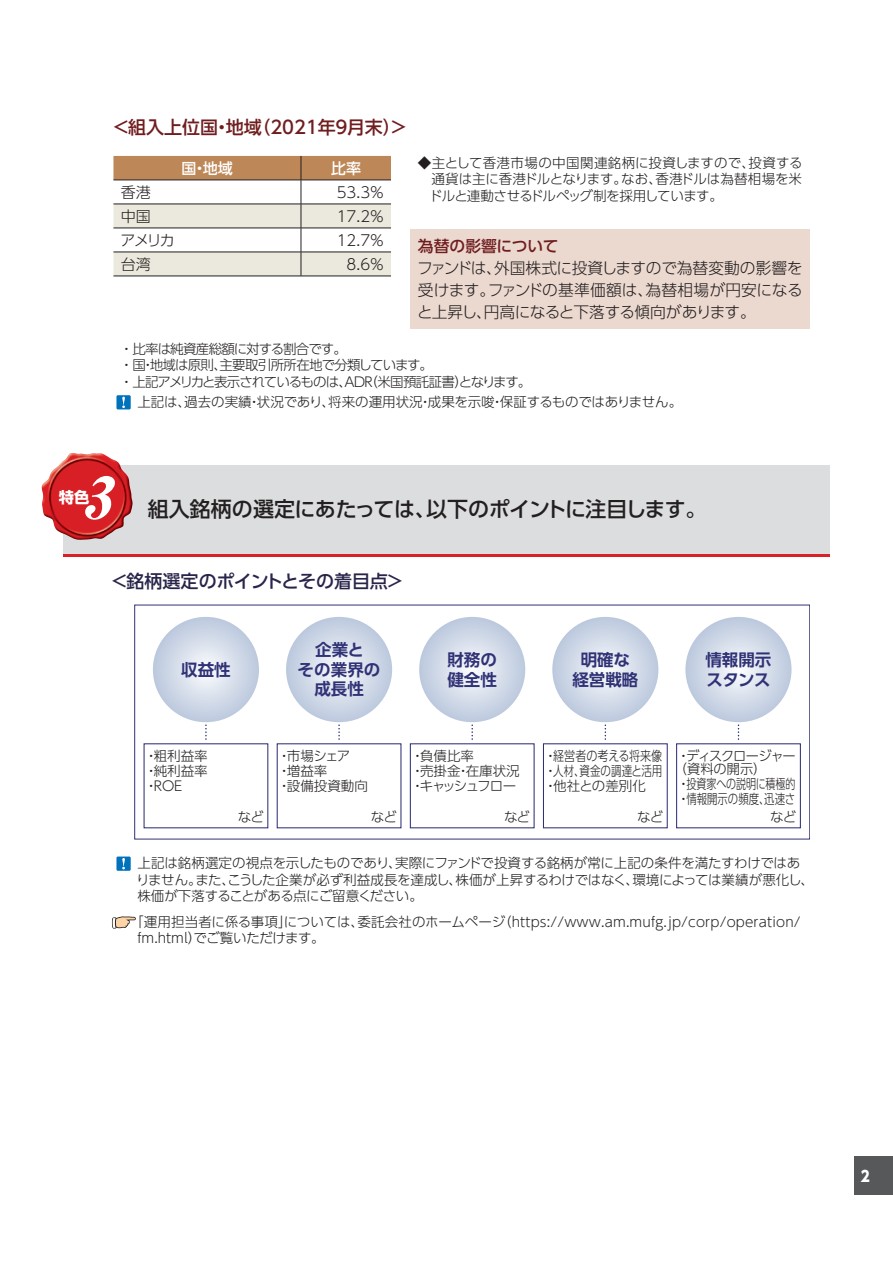
<style>
.page{position:relative;width:893px;height:1263px;background:#fff}
.page>*{position:absolute;margin:0;border:0;box-sizing:border-box;transform-origin:0 0}
.t1{font:italic 58.5px "Midashi Min Pr 5 MA31";color:#fff;scale:1.04 1}
.t2{font:500 21px "UD Shin Go Pro";letter-spacing:-.025em;color:#231f20}
.t3{font:500 18px "UD Shin Go Pro";color:#701d1f}
.t4{font:500 18px "UD Shin Go Pro";letter-spacing:-.005em;color:#28254a}
.t5{font:700 16.5px/19.5px "UD Shin Go Pro De";color:#303276;text-align:center}
.t6{font:300 15.75px/21.8px "UD Shin Go Pro";letter-spacing:-.03em;color:#231f20;text-align:justify}
.t7{font:500 15.75px "UD Shin Go Pro";letter-spacing:-.005em;color:#701d1f}
.t8{font:700 15.3px "UD Shin Go Pro";color:#fff}
.t9{font:300 15px "UD Shin Go Pro";color:#231f20}
.t10{font:500 15px "UD Shin Go Pro";color:#fff}
.t11{font:800 15px "UD Shin Go Pro";color:#fff;scale:.9 1}
.t12{font:300 13.5px/16.5px "UD Shin Go Pro";letter-spacing:-.02em;color:#231f20;text-align:justify}
.t13{font:300 13.5px/16.5px "UD Shin Go Pro";letter-spacing:.01em;color:#231f20}
.t14{font:300 13.5px/16.5px "UD Shin Go Pro";letter-spacing:-.07em;color:#231f20}
.t15{font:300 13.5px/15px "UD Shin Go Pro";color:#231f20}
.t16{font:300 13.5px/13.5px "UD Shin Go Pro";letter-spacing:-.065em;color:#231f20}
</style>
<div class="page">
<div style="left:855px;top:1157px;width:38px;height:38px;background:#57585a"></div>
<svg style="left:113px;top:156px;width:278px;height:120px"></svg>
<hr style="left:113px;top:180px;width:188px;height:1px;background:#231f20">
<hr style="left:301px;top:180px;width:90px;height:1px;background:#231f20">
<hr style="left:113px;top:204px;width:188px;height:1px;background:#231f20">
<hr style="left:301px;top:204px;width:90px;height:1px;background:#231f20">
<hr style="left:113px;top:228px;width:188px;height:1px;background:#231f20">
<hr style="left:301px;top:228px;width:90px;height:1px;background:#231f20">
<hr style="left:113px;top:252px;width:188px;height:1px;background:#231f20">
<hr style="left:301px;top:252px;width:90px;height:1px;background:#231f20">
<hr style="left:113px;top:276px;width:188px;height:1px;background:#231f20">
<hr style="left:301px;top:276px;width:90px;height:1px;background:#231f20">
<div style="left:410px;top:229px;width:399px;height:99px;background:#ebd8cf"></div>
<div style="left:116px;top:395px;width:15px;height:14px;background:#0072bc"></div>
<svg style="left:122px;top:397px;width:3px;height:11px"></svg>
<div style="left:63px;top:465px;width:766px;height:92px;background:#dcdddf"></div>
<hr style="left:63px;top:554px;width:766px;height:3px;background:#da2128">
<img style="left:41px;top:453px;width:92px;height:87px">
<div style="left:144px;top:743px;width:124px;height:85px;border:1px solid #303276"></div>
<svg style="left:205px;top:725px;width:2px;height:15px"></svg>
<svg style="left:153px;top:617px;width:106px;height:105px"></svg>
<div style="left:277px;top:743px;width:124px;height:85px;border:1px solid #303276"></div>
<svg style="left:338px;top:725px;width:2px;height:15px"></svg>
<svg style="left:286px;top:617px;width:106px;height:105px"></svg>
<div style="left:410px;top:743px;width:125px;height:85px;border:1px solid #303276"></div>
<svg style="left:471px;top:725px;width:2px;height:15px"></svg>
<svg style="left:419px;top:617px;width:106px;height:105px"></svg>
<div style="left:543px;top:743px;width:125px;height:85px;border:1px solid #303276"></div>
<svg style="left:552px;top:617px;width:106px;height:105px"></svg>
<div style="left:676px;top:743px;width:125px;height:85px;border:1px solid #303276"></div>
<svg style="left:685px;top:617px;width:106px;height:105px"></svg>
<div style="left:116px;top:856px;width:15px;height:15px;background:#0072bc"></div>
<svg style="left:122px;top:858px;width:3px;height:11px"></svg>
<svg style="left:112px;top:916px;width:24px;height:13px"></svg>
<h3 class="t3" style="left:112px;top:113px;width:298px">＜組入上位国・地域（2021年９月末）＞</h3>
<p class="t10" style="left:181px;top:156px;width:53px">国・地域</p>
<p class="t10" style="left:331px;top:156px;width:31px">比率</p>
<p class="t9" style="left:121px;top:180px;width:31px">香港</p>
<p class="t9" style="left:337px;top:180px;width:49px">53.3％</p>
<p class="t9" style="left:121px;top:204px;width:31px">中国</p>
<p class="t9" style="left:337px;top:204px;width:49px">17.2％</p>
<p class="t9" style="left:121px;top:228px;width:56px">アメリカ</p>
<p class="t9" style="left:337px;top:228px;width:49px">12.7％</p>
<p class="t9" style="left:121px;top:252px;width:31px">台湾</p>
<p class="t9" style="left:347px;top:252px;width:39px">8.6％</p>
<p class="t12" style="left:429px;top:154px;width:375px;text-indent:-11px">◆主として香港市場の中国関連銘柄に投資しますので、投資する通貨は主に香港ドルとなります。なお、香港ドルは為替相場を米ドルと連動させるドルペッグ制を採用しています。</p>
<p class="t7" style="left:418px;top:234px;width:142px">為替の影響について</p>
<p class="t6" style="left:417px;top:257px;width:387px">ファンドは、外国株式に投資しますので為替変動の影響を受けます。ファンドの基準価額は、為替相場が円安になると上昇し、円高になると下落する傾向があります。</p>
<p class="t14" style="left:120px;top:340px;width:413px">・比率は純資産総額に対する割合です。<br>・国・地域は原則、主要取引所所在地で分類しています。<br>・上記アメリカと表示されているものは、ＡＤＲ（米国預託証書）となります。</p>
<p class="t12" style="left:137px;top:393px;width:546px">上記は、過去の実績・状況であり、将来の運用状況・成果を示唆・保証するものではありません。</p>
<h1 class="t1" style="left:80px;top:452px;width:49px">3</h1>
<p class="t8" style="left:59px;top:484px;width:32px">特色</p>
<h2 class="t2" style="left:148px;top:492px;width:560px">組入銘柄の選定にあたっては、以下のポイントに注目します。</h2>
<h3 class="t4" style="left:110px;top:566px;width:295px">＜銘柄選定のポイントとその着目点＞</h3>
<p class="t5" style="left:181px;top:659px;width:51px">収益性</p>
<p class="t5" style="left:298px;top:640px;width:84px">企業と<br>その業界の成長性</p>
<p class="t5" style="left:447px;top:650px;width:51px;text-align:left">財務の健全性</p>
<p class="t5" style="left:572px;top:650px;width:67px">明確な経営戦略</p>
<p class="t5" style="left:705px;top:650px;width:67px;text-align:left">情報開示スタンス</p>
<p class="t16" style="left:674px;top:748px;width:123px">・ディスクロージャー（資料の開示）</p>
<p class="t15" style="left:677px;top:776px;width:120px">・投資家への説明に積極的・情報開示の頻度、迅速さ</p>
<p class="t12" style="left:770px;top:808px;width:28px">など</p>
<p class="t12" style="left:136px;top:854px;width:679px;text-align:left">上記は銘柄選定の視点を示したものであり、実際にファンドで投資する銘柄が常に上記の条件を満たすわけではありません。また、こうした企業が必ず利益成長を達成し、株価が上昇するわけではなく、環境によっては業績が悪化し、株価が下落することがある点にご留意ください。</p>
<p class="t13" style="left:137px;top:913px;width:665px;text-indent:-7px">「運用担当者に係る事項」については、委託会社のホームページ（https://www.am.mufg.jp/corp/operation/ fm.html）でご覧いただけます。</p>
<p class="t12" style="left:544px;top:748px;width:120px;line-height:15px">・経営者の考える将来像・人材、資金の調達と活用・他社との差別化</p>
<p class="t12" style="left:637px;top:808px;width:28px">など</p>
<p class="t15" style="left:278px;top:748px;width:92px">・市場シェア<br>・増益率<br>・設備投資動向</p>
<p class="t15" style="left:411px;top:748px;width:111px">・負債比率<br>・売掛金・在庫状況・キャッシュフロー</p>
<p class="t12" style="left:504px;top:808px;width:28px">など</p>
<p class="t12" style="left:144px;top:748px;width:65px;line-height:15px">・粗利益率・純利益率・ROE</p>
<p class="t12" style="left:238px;top:808px;width:28px">など</p>
<p class="t12" style="left:371px;top:808px;width:28px">など</p>
<p class="t11" style="left:861px;top:1163px;width:11px">2</p>
</div>
